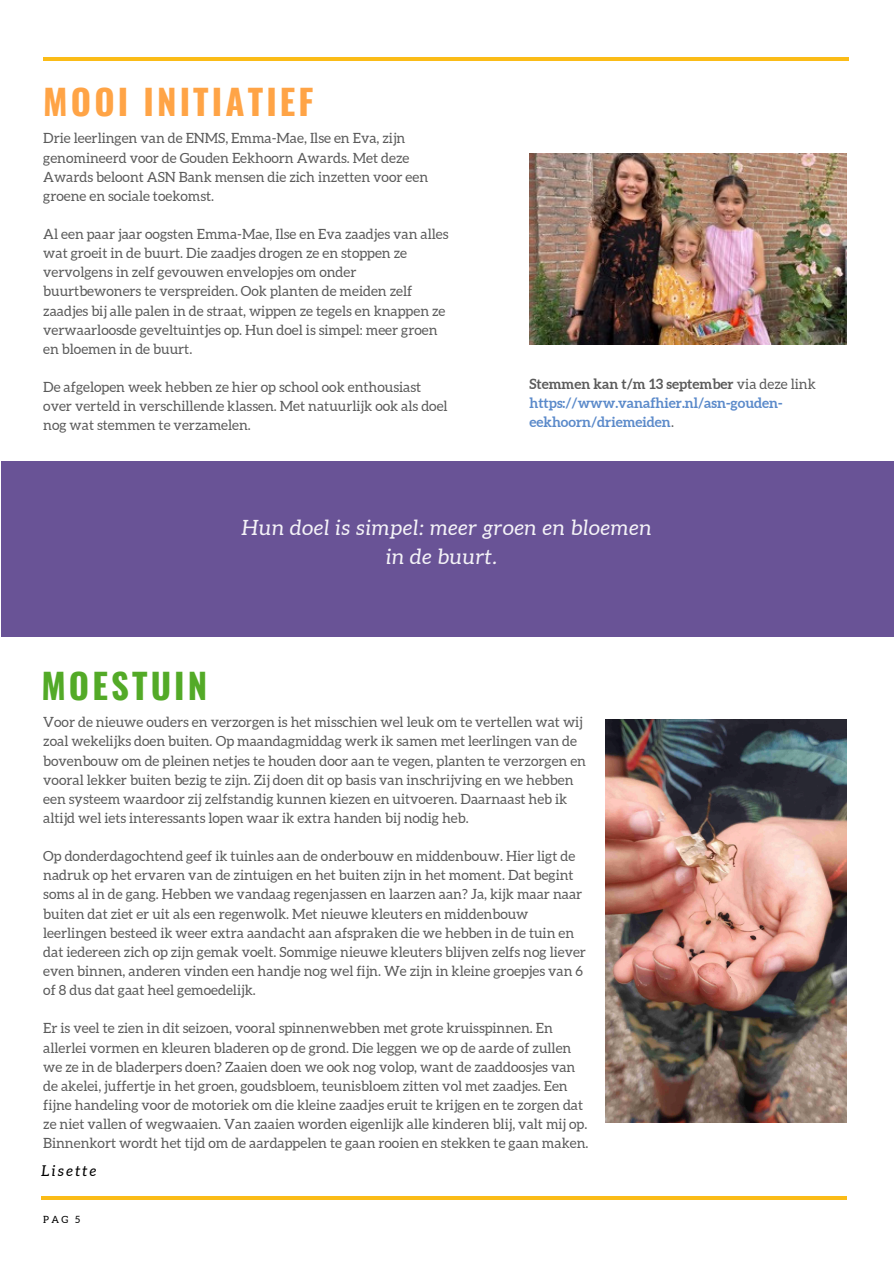
<style>
.page{position:relative;width:894px;height:1264px;background:#fff}
.page>*{position:absolute;margin:0;border:0;box-sizing:border-box;transform-origin:0 0}
.t1{font:700 34.8px "Oswald";letter-spacing:.09em;color:#ffa446}
.t2{font:700 34.8px "Oswald";letter-spacing:.09em;color:#53aa27}
.t3{font:italic 21px/29.2px "Aleo";letter-spacing:.04em;color:#fff;text-align:center}
.t4{font:italic 14.85px "Aleo";letter-spacing:.16em;color:#000}
.t5{font:14.1px/19.2px "Aleo";color:#000}
.t6{font:700 14.1px/19.2px "Aleo";color:#004aad}
.t7{font:9.9px "Aleo";color:#000}
.s1{color:#000}
.s2{font-weight:400;color:#000}
</style>
<div class="page">
<hr style="left:41px;top:1196px;width:805px;height:3px;background:#fbbc17">
<hr style="left:43px;top:57px;width:805px;height:4px;background:#fbbc17">
<div style="left:1px;top:461px;width:892px;height:175px;background:#695396"></div>
<img style="left:605px;top:719px;width:241px;height:403px">
<img style="left:529px;top:154px;width:317px;height:190px">
<p class="t1" style="left:43px;top:75px;width:272px">MOOI INITIATIEF</p>
<p class="t5" style="left:43px;top:129px;width:386px">Drie leerlingen van de ENMS, Emma-Mae, Ilse en Eva, zijn genomineerd voor de Gouden Eekhoorn Awards. Met deze Awards beloont ASN Bank mensen die zich inzetten voor een groene en sociale toekomst.</p>
<p class="t5" style="left:43px;top:224px;width:406px">Al een paar jaar oogsten Emma-Mae, Ilse en Eva zaadjes van alles wat groeit in de buurt. Die zaadjes drogen ze en stoppen ze vervolgens in zelf gevouwen envelopjes om onder buurtbewoners te verspreiden. Ook planten de meiden zelf zaadjes bij alle palen in de straat, wippen ze tegels en knappen ze verwaarloosde geveltuintjes op. Hun doel is simpel: meer groen en bloemen in de buurt.</p>
<p class="t5" style="left:43px;top:377px;width:406px">De afgelopen week hebben ze hier op school ook enthousiast over verteld in verschillende klassen. Met natuurlijk ook als doel nog wat stemmen te verzamelen.</p>
<p class="t6" style="left:529px;top:374px;width:288px"><span class="s1">Stemmen kan t/m 13 september</span> <span class="s2">via deze link </span>https://www.vanafhier.nl/asn-gouden&shy;eekhoorn/driemeiden<span class="s2">.</span></p>
<h2 class="t3" style="left:242px;top:513px;width:411px">Hun doel is simpel: meer groen en bloemen in de buurt.</h2>
<h3 class="t2" style="left:41px;top:658px;width:167px">MOESTUIN</h3>
<p class="t5" style="left:43px;top:712px;width:544px">Voor de nieuwe ouders en verzorgen is het misschien wel leuk om te vertellen wat wij zoal wekelijks doen buiten. Op maandagmiddag werk ik samen met leerlingen van de bovenbouw om de pleinen netjes te houden door aan te vegen, planten te verzorgen en vooral lekker buiten bezig te zijn. Zij doen dit op basis van inschrijving en we hebben een systeem waardoor zij zelfstandig kunnen kiezen en uitvoeren. Daarnaast heb ik altijd wel iets interessants lopen waar ik extra handen bij nodig heb.</p>
<p class="t5" style="left:43px;top:846px;width:544px">Op donderdagochtend geef ik tuinles aan de onderbouw en middenbouw. Hier ligt de nadruk op het ervaren van de zintuigen en het buiten zijn in het moment. Dat begint soms al in de gang. Hebben we vandaag regenjassen en laarzen aan? Ja, kijk maar naar buiten dat ziet er uit als een regenwolk. Met nieuwe kleuters en middenbouw leerlingen besteed ik weer extra aandacht aan afspraken die we hebben in de tuin en dat iedereen zich op zijn gemak voelt. Sommige nieuwe kleuters blijven zelfs nog liever even binnen, anderen vinden een handje nog wel fijn. We zijn in kleine groepjes van 6 of 8 dus dat gaat heel gemoedelijk.</p>
<p class="t5" style="left:43px;top:1018px;width:546px">Er is veel te zien in dit seizoen, vooral spinnenwebben met grote kruisspinnen. En allerlei vormen en kleuren bladeren op de grond. Die leggen we op de aarde of zullen we ze in de bladerpers doen? Zaaien doen we ook nog volop, want de zaaddoosjes van de akelei, juffertje in het groen, goudsbloem, teunisbloem zitten vol met zaadjes. Een fijne handeling voor de motoriek om die kleine zaadjes eruit te krijgen en te zorgen dat ze niet vallen of wegwaaien. Van zaaien worden eigenlijk alle kinderen blij, valt mij op.<br>Binnenkort wordt het tijd om de aardappelen te gaan rooien en stekken te gaan maken.</p>
<h3 class="t4" style="left:41px;top:1162px;width:56px">Lisette</h3>
<h3 class="t7" style="left:43px;top:1213px;width:39px">PAG 5</h3>
</div>
